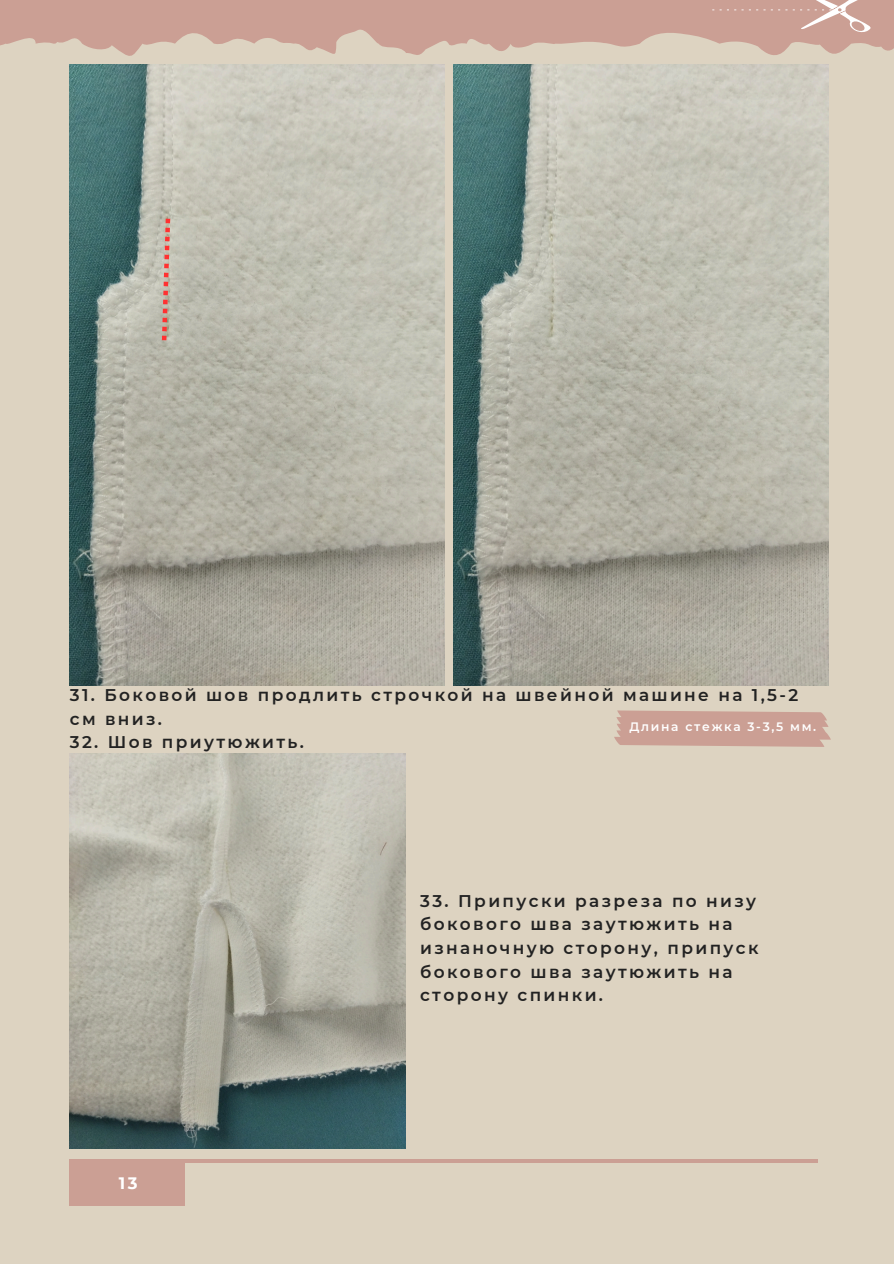
<style>
.page{position:relative;width:894px;height:1264px;background:#fff}
.page>*{position:absolute;margin:0;border:0;box-sizing:border-box;transform-origin:0 0}
.t1{font:600 16.95px/23.7px "Montserrat";letter-spacing:.14em;color:#222}
.t2{font:700 16.5px "Montserrat";color:#fff}
.t3{font:600 12.15px "Montserrat";letter-spacing:.14em;color:#fff}
</style>
<div class="page">
<div style="left:0;top:0;width:893px;height:1263px;background:#ddd3c1"></div>
<div style="left:70px;top:1159px;width:115px;height:46px;background:#cb9f94"></div>
<hr style="left:70px;top:1159px;width:747px;height:3px;background:#cb9f94">
<svg style="left:0;top:0;width:893px;height:56px;fill:#cb9f94"></svg>
<svg style="left:756px;top:0;width:116px;height:33px;background:#d1aba1"></svg>
<svg style="left:734px;top:9px;width:16px;height:1px"></svg>
<svg style="left:712px;top:9px;width:16px;height:1px"></svg>
<img style="left:70px;top:64px;width:374px;height:621px">
<img style="left:453px;top:64px;width:375px;height:621px">
<svg style="left:162px;top:219px;width:8px;height:121px"></svg>
<svg style="left:614px;top:710px;width:216px;height:36px;background:#cca397"></svg>
<img style="left:70px;top:753px;width:335px;height:395px">
<p class="t1" style="left:70px;top:683px;width:729px">31. Боковой шов продлить строчкой на швейной машине на 1,5-2 см вниз.</p>
<p class="t1" style="left:70px;top:730px;width:236px">32. Шов приутюжить.</p>
<p class="t3" style="left:629px;top:719px;width:188px">Длина стежка 3-3,5 мм.</p>
<h1 class="t2" style="left:119px;top:1172px;width:20px">13</h1>
<p class="t1" style="left:420px;top:888px;width:340px">33. Припуски разреза по низу бокового шва заутюжить на изнаночную сторону, припуск бокового шва заутюжить на сторону спинки.</p>
</div>
